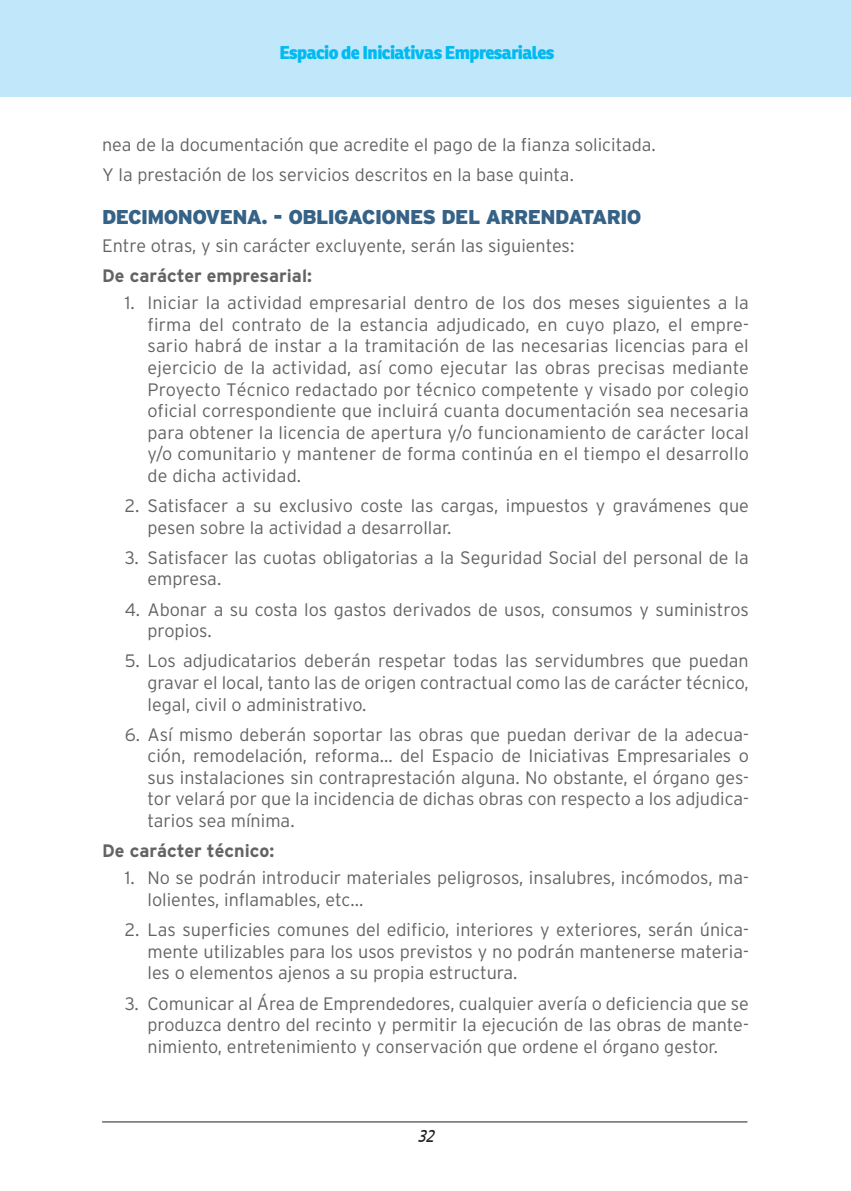
<style>
.page{position:relative;width:851px;height:1191px;background:#fff}
.page>*{position:absolute;margin:0;border:0;box-sizing:border-box;transform-origin:0 0}
.PRIMERA__SEGUNDA{font:900 20px "Interstate";letter-spacing:-.03em;color:#356286}
.CUERPO_4_-4{font:300 18px/21.6px "Interstate";color:#636366;text-align:justify}
.CUERPO{font:300 18px "Interstate";color:#636366}
.CUERPO-2{font:700 18px "Interstate";color:#636366}
.t1{font:800 18px "Ronnia";letter-spacing:-.03em;color:#00baf1}
.t2{font:italic condensed 18px "Frutiger";color:#231f20}
</style>
<div class="page">
<div style="left:0;top:0;width:850px;height:96px;background:#c1e8fa"></div>
<hr style="left:102px;top:1121px;width:645px;height:1px;background:#231f20">
<p class="t1" style="left:279px;top:41px;width:277px">Espacio de Iniciativas Empresariales</p>
<p class="CUERPO" style="left:102px;top:134px;width:555px">nea de la documentación que acredite el pago de la fianza solicitada.</p>
<p class="CUERPO" style="left:102px;top:164px;width:473px">Y la prestación de los servicios descritos en la base quinta.</p>
<p class="PRIMERA__SEGUNDA" style="left:102px;top:206px;width:540px">DECIMONOVENA. - OBLIGACIONES DEL ARRENDATARIO</p>
<p class="CUERPO" style="left:102px;top:235px;width:473px">Entre otras, y sin carácter excluyente, serán las siguientes:</p>
<p class="CUERPO-2" style="left:102px;top:265px;width:211px">De carácter empresarial:</p>
<p class="CUERPO_4_-4" style="left:147px;top:292px;width:603px;text-indent:-23px">1. Iniciar la actividad empresarial dentro de los dos meses siguientes a la firma del contrato de la estancia adjudicado, en cuyo plazo, el empre&shy;sario habrá de instar a la tramitación de las necesarias licencias para el ejercicio de la actividad, así como ejecutar las obras precisas mediante Proyecto Técnico redactado por técnico competente y visado por colegio oficial correspondiente que incluirá cuanta documentación sea necesaria para obtener la licencia de apertura y/o funcionamiento de carácter local y/o comunitario y mantener de forma continúa en el tiempo el desarrollo de dicha actividad.</p>
<p class="CUERPO_4_-4" style="left:147px;top:495px;width:603px;text-indent:-23px">2. Satisfacer a su exclusivo coste las cargas, impuestos y gravámenes que pesen sobre la actividad a desarrollar.</p>
<p class="CUERPO_4_-4" style="left:147px;top:546px;width:602px;text-indent:-23px">3. Satisfacer las cuotas obligatorias a la Seguridad Social del personal de la empresa.</p>
<p class="CUERPO_4_-4" style="left:147px;top:598px;width:602px;text-indent:-23px">4. Abonar a su costa los gastos derivados de usos, consumos y suministros propios.</p>
<p class="CUERPO_4_-4" style="left:147px;top:650px;width:602px;text-indent:-23px">5. Los adjudicatarios deberán respetar todas las servidumbres que puedan gravar el local, tanto las de origen contractual como las de carácter técnico, legal, civil o administrativo.</p>
<p class="CUERPO_4_-4" style="left:147px;top:723px;width:602px;text-indent:-23px">6. Así mismo deberán soportar las obras que puedan derivar de la adecua&shy;ción, remodelación, reforma… del Espacio de Iniciativas Empresariales o sus instalaciones sin contraprestación alguna. No obstante, el órgano ges&shy;tor velará por que la incidencia de dichas obras con respecto a los adjudica&shy;tarios sea mínima.</p>
<p class="CUERPO-2" style="left:102px;top:840px;width:174px">De carácter técnico:</p>
<p class="CUERPO_4_-4" style="left:147px;top:867px;width:602px;text-indent:-23px">1. No se podrán introducir materiales peligrosos, insalubres, incómodos, ma&shy;lolientes, inflamables, etc...</p>
<p class="CUERPO_4_-4" style="left:147px;top:919px;width:602px;text-indent:-23px">2. Las superficies comunes del edificio, interiores y exteriores, serán única&shy;mente utilizables para los usos previstos y no podrán mantenerse materia&shy;les o elementos ajenos a su propia estructura.</p>
<p class="CUERPO_4_-4" style="left:147px;top:992px;width:602px;text-indent:-23px">3. Comunicar al Área de Emprendedores, cualquier avería o deficiencia que se produzca dentro del recinto y permitir la ejecución de las obras de mante&shy;nimiento, entretenimiento y conservación que ordene el órgano gestor.</p>
<p class="t2" style="left:417px;top:1125px;width:18px">32</p>
</div>
